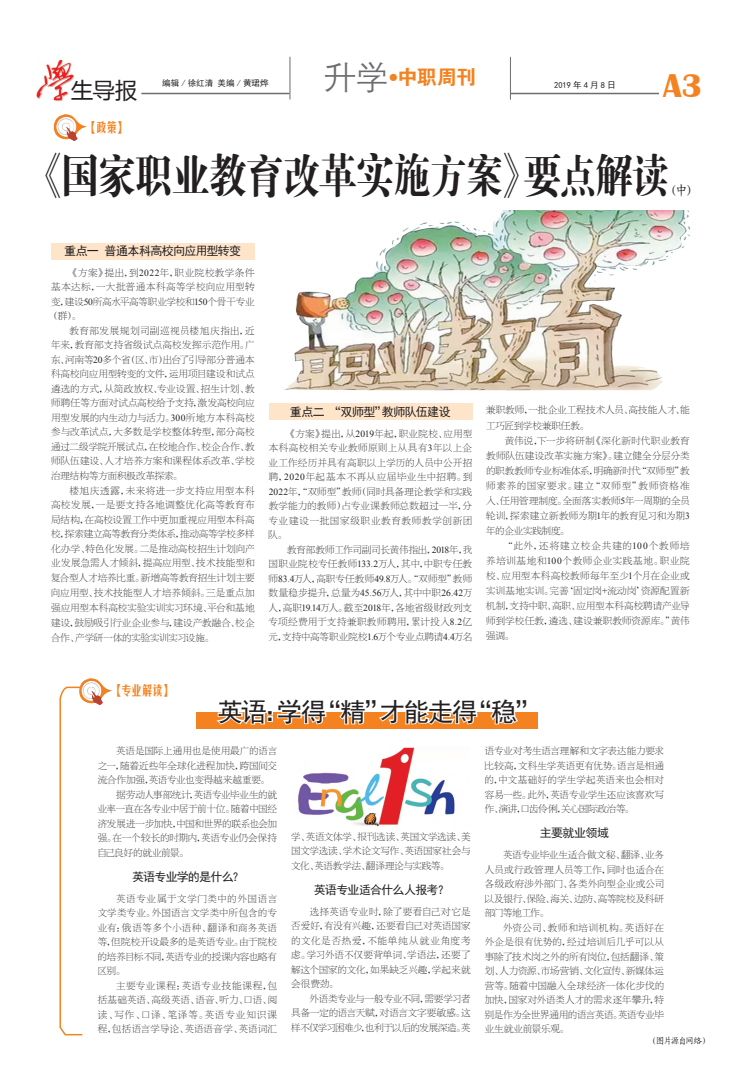
<style>
.page{position:relative;width:738px;height:1078px;background:#fff}
.page>*{position:absolute;margin:0;border:0;box-sizing:border-box;transform-origin:0 0}
.t1{font:47px "FZDBSK GBK1 0";letter-spacing:-.05em;color:#231f20;scale:.82 1}
.t2{font:700 34px "Britannic";color:#f58220}
.t3{font:33px "FZZDXK GBK1 0";color:#6c6d70}
.t4{font:26px "Sim Hei";letter-spacing:-.075em;color:#231f20}
.t5{font:22px "Microsoft Ya Hei";color:#231f20}
.t6{font:20px "FZDHTK GBK1 0";color:#f58220}
.t7{font:13px "FZMHK GBK1 0";letter-spacing:-.2em;color:#f58220}
.t8{font:13px "Kai Ti GB2312";color:#231f20}
.t9{font:12px "Sim Hei";letter-spacing:-.055em;color:#231f20}
.t10{font:12px "Sim Hei";letter-spacing:-.075em;color:#231f20}
.t11{font:9.5px/14.5px "FZBSK GBK1 0";letter-spacing:-.005em;color:#231f20;text-align:justify}
.t12{font:9.5px "FZBSK GBK1 0";letter-spacing:-.04em;color:#231f20}
.t13{font:9.5px "FZBSK GBK1 0";letter-spacing:-.03em;color:#231f20}
.t14{font:9.5px "FZBSK GBK1 0";letter-spacing:-.035em;color:#231f20}
.t15{font:9px "Kai Ti GB2312";letter-spacing:-.165em;color:#231f20}
.t16{font:8.5px "Sim Hei";color:#231f20}
.t17{font:8.5px "Sim Hei";letter-spacing:.25em;color:#231f20}
.s1{font-family:"Times New Roman"}
</style>
<div class="page">
<div style="left:269px;top:403px;width:203px;height:16px;background:#fee5ca"></div>
<div style="left:51px;top:243px;width:203px;height:16px;background:#fee5ca"></div>
<img style="left:36px;top:60px;width:34px;height:42px">
<svg style="left:70px;top:63px;width:4px;height:19px"></svg>
<hr style="left:141px;top:93px;width:148px;height:1px;background:#6c6d70">
<hr style="left:510px;top:93px;width:148px;height:1px;background:#6c6d70">
<hr style="left:289px;top:57px;width:1px;height:42px;background:#6c6d70">
<hr style="left:509px;top:57px;width:1px;height:43px;background:#6c6d70">
<svg style="left:59px;top:686px;width:24px;height:349px"></svg>
<img style="left:53px;top:114px;width:34px;height:27px">
<img style="left:77px;top:678px;width:35px;height:27px">
<img style="left:283px;top:210px;width:406px;height:180px">
<img style="left:298px;top:747px;width:157px;height:80px">
<div style="left:196px;top:712px;width:341px;height:16px;background:#f58220"></div>
<svg style="left:216px;top:712px;width:302px;height:13px"></svg>
<h3 class="t3" style="left:323px;top:59px;width:67px">升学</h3>
<h3 class="t6" style="left:388px;top:67px;width:89px"><sup>●</sup>中职周刊</h3>
<h3 class="t5" style="left:71px;top:75px;width:67px">生导报</h3>
<h2 class="t2" style="left:662px;top:67px;width:41px">A3</h2>
<p class="t16" style="left:162px;top:79px;width:108px">编辑 / 徐红清 美编 / 黄珺烨</p>
<p class="t17" style="left:553px;top:81px;width:63px">2019年4月8日</p>
<h3 class="t7" style="left:86px;top:120px;width:43px">【政策】</h3>
<h1 class="t1" style="left:29px;top:151px;width:782px">《国家职业教育改革实施方案》要点解读</h1>
<h3 class="t8" style="left:665px;top:184px;width:32px">（中）</h3>
<p class="t9" style="left:64px;top:245px;width:178px">重点一 普通本科高校向应用型转变</p>
<p class="t11" style="left:50px;top:265px;width:206px;text-indent:19px">《方案》提出，到<span class="s1">2022</span>年，职业院校教学条件基本达标，一大批普通本科高等学校向应用型转变，建设<span class="s1">50</span>所高水平高等职业学校和<span class="s1">150</span>个骨干专业（群）。</p>
<p class="t11" style="left:51px;top:323px;width:205px;text-indent:18px">教育部发展规划司副巡视员楼旭庆指出，近年来，教育部支持省级试点高校发挥示范作用。广东、河南等<span class="s1">20</span>多个省（区、市）出台了引导部分普通本科高校向应用型转变的文件，运用项目建设和试点遴选的方式，从简政放权、专业设置、招生计划、教师聘任等方面对试点高校给予支持，激发高校向应用型发展的内生动力与活力。<span class="s1">300</span>所地方本科高校参与改革试点，大多数是学校整体转型，部分高校通过二级学院开展试点，在校地合作、校企合作、教师队伍建设、人才培养方案和课程体系改革、学校治理结构等方面积极改革探索。</p>
<p class="t11" style="left:51px;top:483px;width:205px;text-indent:19px">楼旭庆透露，未来将进一步支持应用型本科高校发展，一是要支持各地调整优化高等教育布局结构，在高校设置工作中更加重视应用型本科高校，探索建立高等教育分类体系，推动高等学校多样化办学、特色化发展。二是推动高校招生计划向产业发展急需人才倾斜，提高应用型、技术技能型和复合型人才培养比重。新增高等教育招生计划主要向应用型、技术技能型人才培养倾斜。三是重点加强应用型本科高校实验实训实习环境、平台和基地建设，鼓励吸引行业企业参与，建设产教融合、校企合作、产学研一体的实验实训实习设施。</p>
<p class="t9" style="left:290px;top:405px;width:162px">重点二 “双师型”教师队伍建设</p>
<p class="t11" style="left:268px;top:426px;width:205px;text-indent:18px">《方案》提出，从<span class="s1">2019</span>年起，职业院校、应用型本科高校相关专业教师原则上从具有<span class="s1">3</span>年以上企业工作经历并具有高职以上学历的人员中公开招聘，<span class="s1">2020</span>年起基本不再从应届毕业生中招聘。到<span class="s1">2022</span>年，“双师型”教师（同时具备理论教学和实践教学能力的教师）占专业课教师总数超过一半，分专业建设一批国家级职业教育教师教学创新团队。</p>
<p class="t11" style="left:268px;top:542px;width:205px;text-indent:19px">教育部教师工作司副司长黄伟指出，<span class="s1">2018</span>年，我国职业院校专任教师<span class="s1">133.2</span>万人，其中，中职专任教师<span class="s1">83.4</span>万人，高职专任教师<span class="s1">49.8</span>万人。“双师型”教师数量稳步提升，总量为<span class="s1">45.56</span>万人，其中中职<span class="s1">26.42</span>万人，高职<span class="s1">19.14</span>万人。截至<span class="s1">2018</span>年，各地省级财政列支专项经费用于支持兼职教师聘用，累计投入<span class="s1">8.2</span>亿元，支持中高等职业院校<span class="s1">1.6</span>万个专业点聘请<span class="s1">4.4</span>万名</p>
<p class="t11" style="left:486px;top:403px;width:205px;line-height:15px">兼职教师，一批企业工程技术人员、高技能人才、能工巧匠到学校兼职任教。</p>
<p class="t11" style="left:485px;top:433px;width:205px;line-height:15px;text-indent:19px">黄伟说，下一步将研制《深化新时代职业教育教师队伍建设改革实施方案》。建立健全分层分类的职教教师专业标准体系，明确新时代“双师型”教师素养的国家要求。建立“双师型”教师资格准入、任用管理制度。全面落实教师<span class="s1">5</span>年一周期的全员轮训，探索建立新教师为期<span class="s1">1</span>年的教育见习和为期<span class="s1">3</span>年的企业实践制度。</p>
<p class="t11" style="left:486px;top:538px;width:205px;line-height:15px;text-indent:17px">“此外，还将建立校企共建的<span class="s1">100</span>个教师培养培训基地和<span class="s1">100</span>个教师企业实践基地。职业院校、应用型本科高校教师每年至少<span class="s1">1</span>个月在企业或实训基地实训。完善‘固定岗<span class="s1">+</span>流动岗’资源配置新机制，支持中职、高职、应用型本科高校聘请产业导师到学校任教，遴选、建设兼职教师资源库。”黄伟强调。</p>
<h3 class="t7" style="left:111px;top:683px;width:63px">【专业解读】</h3>
<h3 class="t4" style="left:217px;top:698px;width:325px">英语：学得“精”才能走得“稳”</h3>
<p class="t11" style="left:116px;top:743px;width:162px">英语是国际上通用也是使用最广的语言</p>
<p class="t11" style="left:98px;top:758px;width:181px">之一，随着近些年全球化进程加快，跨国间交</p>
<p class="t11" style="left:98px;top:772px;width:173px">流合作加强，英语专业也变得越来越重要。</p>
<p class="t14" style="left:116px;top:789px;width:162px">据劳动人事部统计，英语专业毕业生的就</p>
<p class="t12" style="left:98px;top:803px;width:181px">业率一直在各专业中居于前十位。随着中国经</p>
<p class="t13" style="left:98px;top:818px;width:181px">济发展进一步加快，中国和世界的联系也会加</p>
<p class="t11" style="left:98px;top:830px;width:181px">强。在一个较长的时期内，英语专业仍会保持</p>
<p class="t12" style="left:97px;top:847px;width:101px">自己良好的就业前景。　</p>
<p class="t10" style="left:132px;top:870px;width:113px">英语专业学的是什么？</p>
<p class="t11" style="left:98px;top:891px;width:181px;text-indent:18px">英语专业属于文学门类中的外国语言文学类专业。外国语言文学类中所包含的专业有：俄语等多个小语种、翻译和商务英语等，但院校开设最多的是英语专业。由于院校的培养目标不同，英语专业的授课内容也略有区别。</p>
<p class="t11" style="left:98px;top:978px;width:181px;text-indent:18px">主要专业课程：英语专业技能课程，包括基础英语、高级英语、语音、听力、口语、阅读、写作、口译、笔译等。英语专业知识课程，包括语言学导论、英语语音学、英语词汇</p>
<p class="t11" style="left:291px;top:829px;width:181px">学、英语文体学、报刊选读、英国文学选读、美国文学选读、学术论文写作、英语国家社会与文化、英语教学法、翻译理论与实践等。</p>
<p class="t9" style="left:313px;top:883px;width:137px">英语专业适合什么人报考？</p>
<p class="t11" style="left:291px;top:904px;width:181px;text-indent:19px">选择英语专业时，除了要看自己对它是否爱好，有没有兴趣，还要看自己对英语国家的文化是否热爱，不能单纯从就业角度考虑。学习外语不仅要背单词、学语法，还要了解这个国家的文化，如果缺乏兴趣，学起来就会很费劲。</p>
<p class="t11" style="left:291px;top:991px;width:181px;text-indent:18px">外语类专业与一般专业不同，需要学习者具备一定的语言天赋，对语言文字要敏感。这样不仅学习困难少，也利于以后的发展深造。英</p>
<p class="t11" style="left:484px;top:743px;width:181px">语专业对考生语言理解和文字表达能力要求比较高，文科生学英语更有优势。语言是相通的，中文基础好的学生学起英语来也会相对容易一些。此外，英语专业学生还应该喜欢写作、演讲，口齿伶俐，关心国际政治等。　　</p>
<p class="t9" style="left:539px;top:827px;width:71px">主要就业领域</p>
<p class="t11" style="left:484px;top:847px;width:181px;text-indent:18px">英语专业毕业生适合做文秘、翻译、业务人员或行政管理人员等工作，同时也适合在各级政府涉外部门、各类外向型企业或公司以及银行、保险、海关、边防、高等院校及科研部门等地工作。</p>
<p class="t11" style="left:484px;top:920px;width:181px;text-indent:18px">外资公司、教师和培训机构。英语好在外企是很有优势的，经过培训后几乎可以从事除了技术岗之外的所有岗位，包括翻译、策划、人力资源、市场营销、文化宣传、新媒体运营等。随着中国融入全球经济一体化步伐的加快，国家对外语类人才的需求逐年攀升，特别是作为全世界通用的语言英语。英语专业毕业生就业前景乐观。</p>
<p class="t15" style="left:648px;top:1035px;width:62px">（图片源自网络）</p>
</div>
